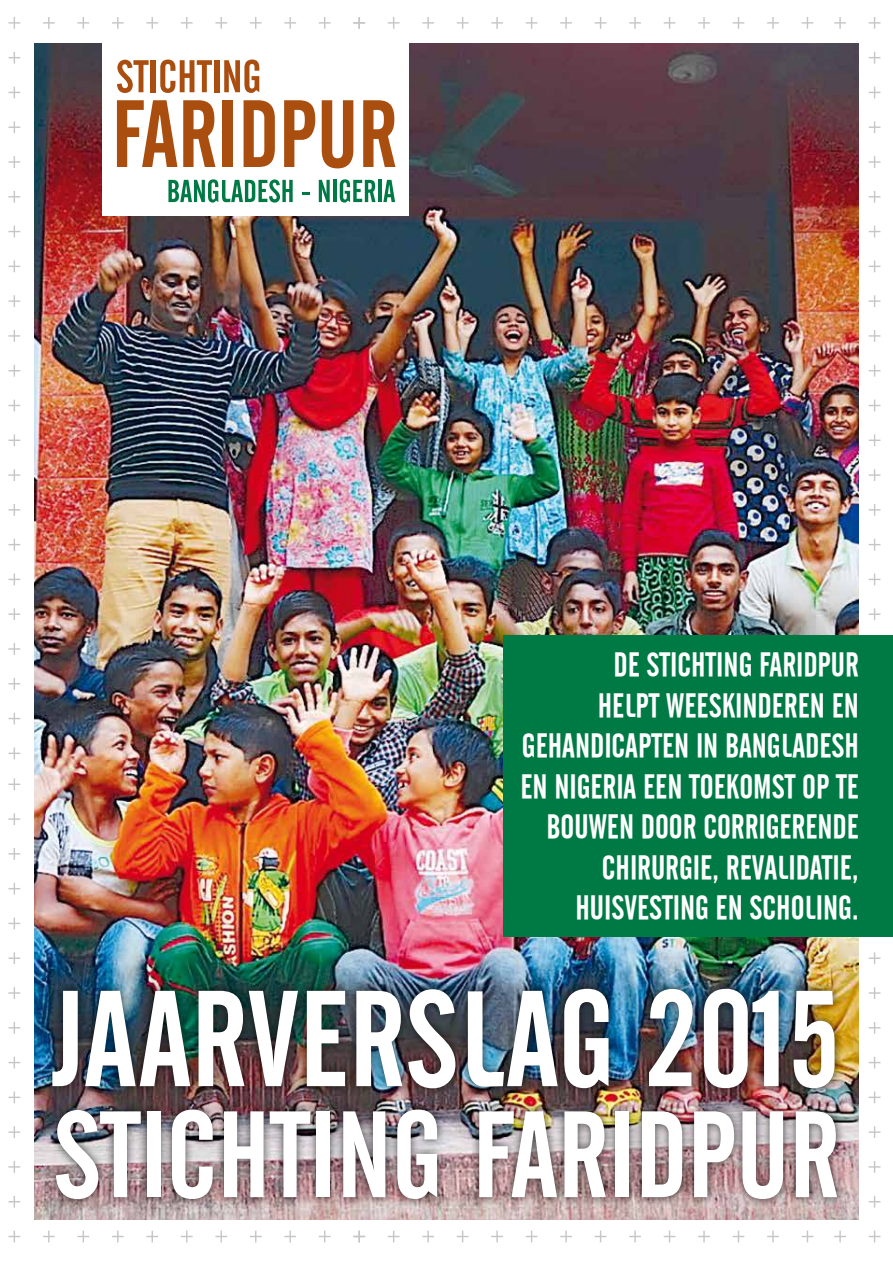
<style>
.page{position:relative;width:893px;height:1263px;background:#fff}
.page>*{position:absolute;margin:0;border:0;box-sizing:border-box;transform-origin:0 0}
.t1{font:135px "Cafeta";color:#fff}
.t2{font:121.5px "Cafeta";color:#fff}
.t3{font:33px/40.5px "Cafeta";color:#fff;text-align:right}
</style>
<div class="page">
<svg style="left:802px;top:17px;width:11px;height:12px"></svg>
<svg style="left:767px;top:17px;width:12px;height:12px"></svg>
<svg style="left:733px;top:17px;width:11px;height:12px"></svg>
<svg style="left:698px;top:17px;width:12px;height:12px"></svg>
<svg style="left:664px;top:17px;width:11px;height:12px"></svg>
<svg style="left:629px;top:17px;width:12px;height:12px"></svg>
<svg style="left:595px;top:17px;width:11px;height:12px"></svg>
<svg style="left:560px;top:17px;width:12px;height:12px"></svg>
<svg style="left:526px;top:17px;width:11px;height:12px"></svg>
<svg style="left:491px;top:17px;width:12px;height:12px"></svg>
<svg style="left:457px;top:17px;width:11px;height:12px"></svg>
<svg style="left:422px;top:17px;width:12px;height:12px"></svg>
<svg style="left:388px;top:17px;width:12px;height:12px"></svg>
<svg style="left:353px;top:17px;width:12px;height:12px"></svg>
<svg style="left:319px;top:17px;width:12px;height:12px"></svg>
<svg style="left:284px;top:17px;width:12px;height:12px"></svg>
<svg style="left:250px;top:17px;width:12px;height:12px"></svg>
<svg style="left:215px;top:17px;width:12px;height:12px"></svg>
<svg style="left:181px;top:17px;width:12px;height:12px"></svg>
<svg style="left:146px;top:17px;width:12px;height:12px"></svg>
<svg style="left:112px;top:17px;width:12px;height:12px"></svg>
<svg style="left:77px;top:17px;width:12px;height:12px"></svg>
<svg style="left:43px;top:17px;width:12px;height:12px"></svg>
<svg style="left:9px;top:17px;width:11px;height:12px"></svg>
<svg style="left:9px;top:52px;width:11px;height:12px"></svg>
<svg style="left:9px;top:87px;width:11px;height:11px"></svg>
<svg style="left:9px;top:121px;width:11px;height:12px"></svg>
<svg style="left:9px;top:156px;width:11px;height:12px"></svg>
<svg style="left:9px;top:191px;width:11px;height:12px"></svg>
<svg style="left:9px;top:226px;width:11px;height:11px"></svg>
<svg style="left:9px;top:260px;width:11px;height:12px"></svg>
<svg style="left:9px;top:295px;width:11px;height:12px"></svg>
<svg style="left:9px;top:469px;width:11px;height:12px"></svg>
<svg style="left:9px;top:504px;width:11px;height:12px"></svg>
<svg style="left:9px;top:539px;width:11px;height:11px"></svg>
<svg style="left:9px;top:573px;width:11px;height:12px"></svg>
<svg style="left:9px;top:608px;width:11px;height:12px"></svg>
<svg style="left:9px;top:643px;width:11px;height:12px"></svg>
<svg style="left:9px;top:678px;width:11px;height:12px"></svg>
<svg style="left:9px;top:713px;width:11px;height:11px"></svg>
<svg style="left:9px;top:747px;width:11px;height:12px"></svg>
<svg style="left:9px;top:330px;width:11px;height:12px"></svg>
<svg style="left:9px;top:365px;width:11px;height:12px"></svg>
<svg style="left:9px;top:400px;width:11px;height:11px"></svg>
<svg style="left:9px;top:434px;width:11px;height:12px"></svg>
<svg style="left:802px;top:1230px;width:11px;height:12px"></svg>
<svg style="left:767px;top:1230px;width:12px;height:12px"></svg>
<svg style="left:733px;top:1230px;width:11px;height:12px"></svg>
<svg style="left:698px;top:1230px;width:12px;height:12px"></svg>
<svg style="left:664px;top:1230px;width:11px;height:12px"></svg>
<svg style="left:629px;top:1230px;width:12px;height:12px"></svg>
<svg style="left:595px;top:1230px;width:11px;height:12px"></svg>
<svg style="left:560px;top:1230px;width:12px;height:12px"></svg>
<svg style="left:526px;top:1230px;width:11px;height:12px"></svg>
<svg style="left:491px;top:1230px;width:12px;height:12px"></svg>
<svg style="left:457px;top:1230px;width:11px;height:12px"></svg>
<svg style="left:422px;top:1230px;width:12px;height:12px"></svg>
<svg style="left:388px;top:1230px;width:12px;height:12px"></svg>
<svg style="left:353px;top:1230px;width:12px;height:12px"></svg>
<svg style="left:319px;top:1230px;width:12px;height:12px"></svg>
<svg style="left:284px;top:1230px;width:12px;height:12px"></svg>
<svg style="left:250px;top:1230px;width:12px;height:12px"></svg>
<svg style="left:215px;top:1230px;width:12px;height:12px"></svg>
<svg style="left:181px;top:1230px;width:12px;height:12px"></svg>
<svg style="left:146px;top:1230px;width:12px;height:12px"></svg>
<svg style="left:112px;top:1230px;width:12px;height:12px"></svg>
<svg style="left:77px;top:1230px;width:12px;height:12px"></svg>
<svg style="left:43px;top:1230px;width:12px;height:12px"></svg>
<svg style="left:9px;top:778px;width:11px;height:12px"></svg>
<svg style="left:9px;top:813px;width:11px;height:12px"></svg>
<svg style="left:9px;top:848px;width:11px;height:12px"></svg>
<svg style="left:9px;top:883px;width:11px;height:11px"></svg>
<svg style="left:9px;top:917px;width:11px;height:12px"></svg>
<svg style="left:9px;top:952px;width:11px;height:12px"></svg>
<svg style="left:9px;top:987px;width:11px;height:12px"></svg>
<svg style="left:9px;top:1022px;width:11px;height:12px"></svg>
<svg style="left:9px;top:1057px;width:11px;height:11px"></svg>
<svg style="left:9px;top:1230px;width:11px;height:12px"></svg>
<svg style="left:9px;top:1091px;width:11px;height:12px"></svg>
<svg style="left:9px;top:1126px;width:11px;height:12px"></svg>
<svg style="left:9px;top:1161px;width:11px;height:12px"></svg>
<svg style="left:9px;top:1196px;width:11px;height:11px"></svg>
<svg style="left:869px;top:17px;width:11px;height:12px"></svg>
<svg style="left:869px;top:52px;width:11px;height:12px"></svg>
<svg style="left:869px;top:87px;width:11px;height:11px"></svg>
<svg style="left:869px;top:121px;width:11px;height:12px"></svg>
<svg style="left:869px;top:156px;width:11px;height:12px"></svg>
<svg style="left:869px;top:191px;width:11px;height:12px"></svg>
<svg style="left:869px;top:226px;width:11px;height:11px"></svg>
<svg style="left:869px;top:260px;width:11px;height:12px"></svg>
<svg style="left:869px;top:295px;width:11px;height:12px"></svg>
<svg style="left:869px;top:469px;width:11px;height:12px"></svg>
<svg style="left:869px;top:504px;width:11px;height:12px"></svg>
<svg style="left:869px;top:539px;width:11px;height:11px"></svg>
<svg style="left:869px;top:573px;width:11px;height:12px"></svg>
<svg style="left:869px;top:608px;width:11px;height:12px"></svg>
<svg style="left:869px;top:330px;width:11px;height:12px"></svg>
<svg style="left:869px;top:365px;width:11px;height:12px"></svg>
<svg style="left:869px;top:400px;width:11px;height:11px"></svg>
<svg style="left:869px;top:434px;width:11px;height:12px"></svg>
<svg style="left:834px;top:17px;width:12px;height:12px"></svg>
<svg style="left:869px;top:952px;width:11px;height:12px"></svg>
<svg style="left:869px;top:987px;width:11px;height:12px"></svg>
<svg style="left:869px;top:1022px;width:11px;height:12px"></svg>
<svg style="left:869px;top:1057px;width:11px;height:11px"></svg>
<svg style="left:869px;top:1230px;width:11px;height:12px"></svg>
<svg style="left:869px;top:1091px;width:11px;height:12px"></svg>
<svg style="left:869px;top:1126px;width:11px;height:12px"></svg>
<svg style="left:869px;top:1161px;width:11px;height:12px"></svg>
<svg style="left:869px;top:1196px;width:11px;height:11px"></svg>
<svg style="left:834px;top:1230px;width:12px;height:12px"></svg>
<img style="left:34px;top:43px;width:825px;height:1176px">
<div style="left:43px;top:980px;width:803px;height:228px;background:#000;opacity:.75"></div>
<div style="left:102px;top:34px;width:306px;height:181px;background:#fff"></div>
<svg style="left:116px;top:59px;width:44px;height:108px"></svg>
<svg style="left:160px;top:59px;width:63px;height:108px"></svg>
<div style="left:223px;top:100px;width:10px;height:67px;background:#aa4e0f"></div>
<svg style="left:224px;top:59px;width:51px;height:108px"></svg>
<svg style="left:284px;top:100px;width:38px;height:67px"></svg>
<svg style="left:322px;top:100px;width:74px;height:68px"></svg>
<svg style="left:168px;top:179px;width:51px;height:24px"></svg>
<svg style="left:222px;top:179px;width:71px;height:24px"></svg>
<svg style="left:302px;top:193px;width:7px;height:2px"></svg>
<svg style="left:319px;top:180px;width:11px;height:23px"></svg>
<hr style="left:333px;top:180px;width:4px;height:22px;background:#007a45">
<svg style="left:340px;top:179px;width:36px;height:24px"></svg>
<hr style="left:378px;top:180px;width:3px;height:22px;background:#007a45">
<svg style="left:383px;top:180px;width:12px;height:23px"></svg>
<div style="left:504px;top:635px;width:389px;height:301px;background:#007a45"></div>
<p class="t3" style="left:520px;top:645px;width:340px">DE STICHTING FARIDPUR<br>HELPT WEESKINDEREN EN<br>GEHANDICAPTEN IN BANGLADESH<br>EN NIGERIA EEN TOEKOMST OP TE<br>BOUWEN DOOR CORRIGERENDE<br>CHIRURGIE, REVALIDATIE,<br>HUISVESTING EN SCHOLING.</p>
<h1 class="t1" style="left:53px;top:964px;width:788px">JAARVERSLAG 2015</h1>
<h2 class="t2" style="left:53px;top:1087px;width:788px">STICHTING FARIDPUR</h2>
</div>
